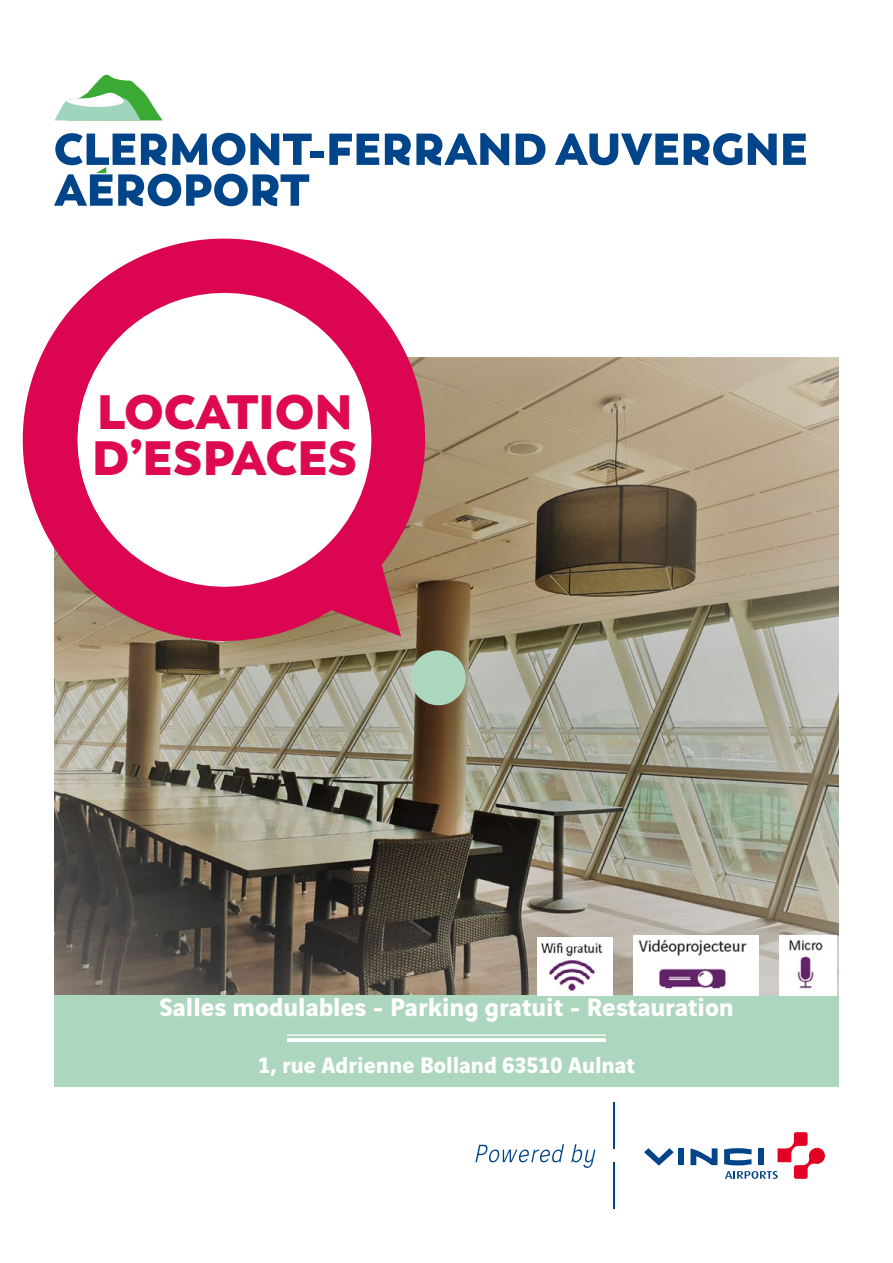
<style>
.page{position:relative;width:893px;height:1263px;background:#fff}
.page>*{position:absolute;margin:0;border:0;box-sizing:border-box;transform-origin:0 0}
.t1{font:800 48px/46.5px "Trenda";color:#dd0a52}
.t2{font:700 27px "Vinci Sans";color:#fff}
.t3{font:700 24px "Vinci Sans";color:#fff}
</style>
<div class="page">
<img style="left:54px;top:357px;width:785px;height:638px">
<svg style="left:22px;top:238px;width:420px;height:423px"></svg>
<svg style="left:408px;top:647px;width:61px;height:61px;background:#9bb198"></svg>
<svg style="left:59px;top:275px;width:328px;height:330px"></svg>
<svg style="left:54px;top:133px;width:258px;height:73px"></svg>
<div style="left:311px;top:151px;width:13px;height:6px;background:#004489"></div>
<svg style="left:329px;top:134px;width:50px;height:31px"></svg>
<svg style="left:385px;top:133px;width:124px;height:32px"></svg>
<svg style="left:516px;top:134px;width:29px;height:31px"></svg>
<svg style="left:555px;top:134px;width:123px;height:31px"></svg>
<svg style="left:684px;top:133px;width:58px;height:32px"></svg>
<svg style="left:748px;top:133px;width:29px;height:32px"></svg>
<svg style="left:783px;top:134px;width:23px;height:31px"></svg>
<svg style="left:55px;top:74px;width:108px;height:46px"></svg>
<hr style="left:613px;top:1102px;width:1px;height:46px;background:#004489">
<hr style="left:613px;top:1162px;width:1px;height:47px;background:#004489">
<svg style="left:475px;top:1144px;width:89px;height:18px"></svg>
<svg style="left:571px;top:1144px;width:24px;height:24px"></svg>
<div style="left:678px;top:1148px;width:6px;height:17px;background:#004489"></div>
<svg style="left:690px;top:1148px;width:27px;height:17px"></svg>
<svg style="left:644px;top:1148px;width:30px;height:17px"></svg>
<svg style="left:724px;top:1132px;width:101px;height:47px"></svg>
<div style="left:54px;top:995px;width:785px;height:91px;background:#acd6be"></div>
<hr style="left:287px;top:1034px;width:319px;height:2px;background:#fff">
<hr style="left:287px;top:1038px;width:319px;height:4px;background:#fff">
<img style="left:537px;top:937px;width:76px;height:58px">
<img style="left:634px;top:935px;width:125px;height:60px">
<img style="left:780px;top:935px;width:56px;height:60px">
<h1 class="t1" style="left:92px;top:389px;width:267px">LOCATION<br>D’ESPACES</h1>
<p class="t2" style="left:160px;top:985px;width:576px">Salles modulables - Parking gratuit - Restauration</p>
<p class="t3" style="left:258px;top:1046px;width:378px">1, rue Adrienne Bolland 63510 Aulnat</p>
</div>
